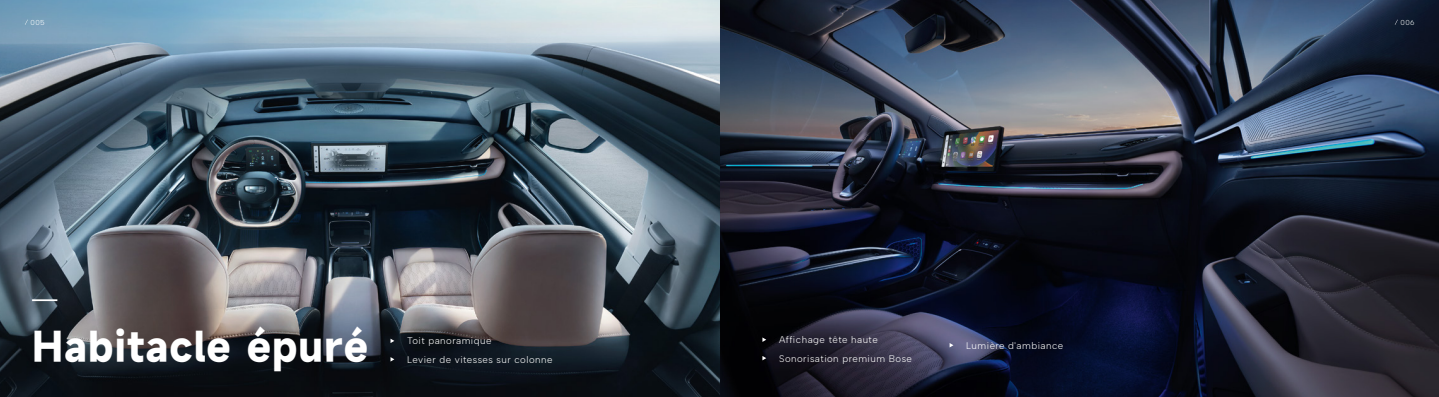
<style>
.page{position:relative;width:1439px;height:397px;background:#fff}
.page>*{position:absolute;margin:0;border:0;box-sizing:border-box;transform-origin:0 0}
.t1{font:700 38.5px "Mi Sans";letter-spacing:.025em;color:#fff}
.t2{font:300 9.62px/18.4px "Albert Sans";letter-spacing:.05em;color:#fff}
.t3{font:300 7.17px "Albert Sans";color:#fff}
</style>
<div class="page">
<img style="left:0;top:0;width:1439px;height:397px">
<svg style="left:390px;top:339px;width:4px;height:4px"></svg>
<svg style="left:390px;top:357px;width:4px;height:4px"></svg>
<svg style="left:762px;top:337px;width:4px;height:5px"></svg>
<svg style="left:762px;top:356px;width:4px;height:4px"></svg>
<svg style="left:949px;top:343px;width:4px;height:4px"></svg>
<hr style="left:32px;top:299px;width:25px;height:2px;background:#fff">
<svg style="left:25px;top:20px;width:3px;height:5px"></svg>
<svg style="left:1394px;top:20px;width:3px;height:5px"></svg>
<p class="t3" style="left:31px;top:18px;width:16px">005</p>
<p class="t3" style="left:1400px;top:18px;width:16px">006</p>
<h1 class="t1" style="left:32px;top:312px;width:337px">Habitacle épuré</h1>
<p class="t2" style="left:407px;top:331px;width:147px">Toit panoramique<br>Levier de vitesses sur colonne</p>
<p class="t2" style="left:779px;top:330px;width:134px">Affichage tête haute<br>Sonorisation premium Bose</p>
<p class="t2" style="left:966px;top:336px;width:98px">Lumière d'ambiance</p>
</div>
